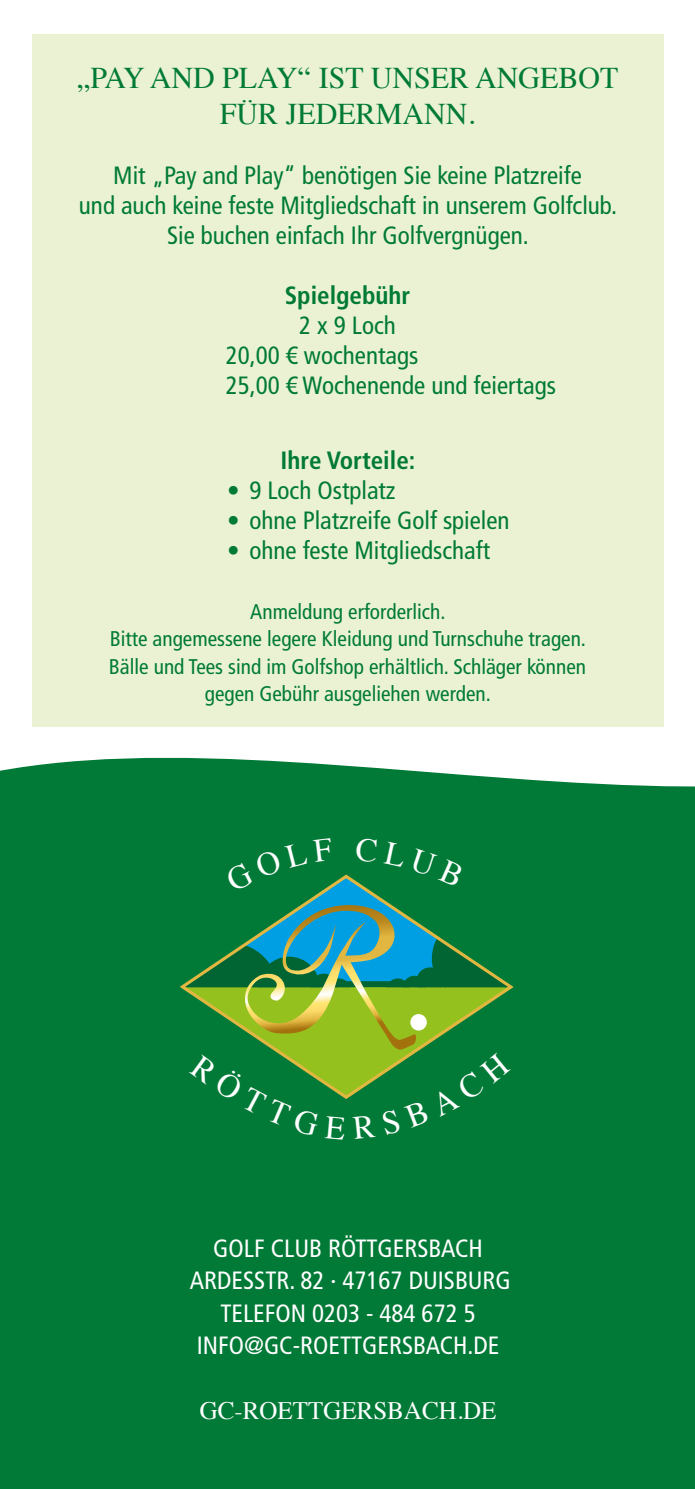
<style>
.page{position:relative;width:695px;height:1489px;background:#fff}
.page>*{position:absolute;margin:0;border:0;box-sizing:border-box;transform-origin:0 0}
.t1{font:30px/35px "Times";color:#007a36;text-align:center}
.t2{font:condensed 25px/30px "Frutiger LT Pro";color:#007a36;text-align:center}
.t3{font:condensed 25px/32.5px "Frutiger LT Pro";color:#fff;text-align:center}
.t4{font:700 condensed 25px "Frutiger LT Pro";color:#007a36}
.t5{font:25px "Times";color:#fff}
.t6{font:condensed 21.25px/27.5px "Frutiger LT Pro";color:#007a36;text-align:center}
</style>
<div class="page">
<svg style="left:0;top:590px;width:694px;height:245px;fill:#007a36"></svg>
<div style="left:0;top:835px;width:694px;height:653px;background:#007a36"></div>
<svg style="left:179px;top:874px;width:335px;height:115px"></svg>
<div style="left:32px;top:34px;width:631px;height:692px;background:#eaf2d3"></div>
<svg style="left:225px;top:874px;width:108px;height:17px"></svg>
<svg style="left:383px;top:874px;width:81px;height:12px"></svg>
<svg style="left:182px;top:905px;width:329px;height:194px"></svg>
<p class="t1" style="left:77px;top:58px;width:542px">„PAY AND PLAY“ IST UNSER ANGEBOT<br>FÜR JEDERMANN.</p>
<p class="t2" style="left:79px;top:160px;width:539px">Mit „Pay and Play“ benötigen Sie keine Platzreife<br>und auch keine feste Mitgliedschaft in unserem Golfclub.<br>Sie buchen einfach Ihr Golfvergnügen.</p>
<p class="t4" style="left:285px;top:280px;width:127px">Spielgebühr</p>
<p class="t2" style="left:226px;top:310px;width:331px;text-align:left;text-indent:73px">2 x 9 Loch<br>20,00 € wochentags<br>25,00 € Wochenende und feiertags</p>
<p class="t4" style="left:280px;top:445px;width:136px">Ihre Vorteile:</p>
<p class="t2" style="left:227px;top:475px;width:170px">• 9 Loch Ostplatz</p>
<p class="t2" style="left:227px;top:505px;width:284px">• ohne Platzreife Golf spielen</p>
<p class="t2" style="left:227px;top:535px;width:265px">• ohne feste Mitgliedschaft</p>
<p class="t6" style="left:109px;top:597px;width:478px">Anmeldung erforderlich.<br>Bitte angemessene legere Kleidung und Turnschuhe tragen.<br>Bälle und Tees sind im Golfshop erhältlich. Schläger können gegen Gebühr ausgeliehen werden.</p>
<p class="t3" style="left:190px;top:1231px;width:322px">GOLF CLUB RÖTTGERSBACH<br>ARDESSTR. 82 · 47167 DUISBURG<br>TELEFON 0203 - 484 672 5<br>INFO@GC-ROETTGERSBACH.DE</p>
<p class="t5" style="left:200px;top:1387px;width:298px">GC-ROETTGERSBACH.DE</p>
</div>
